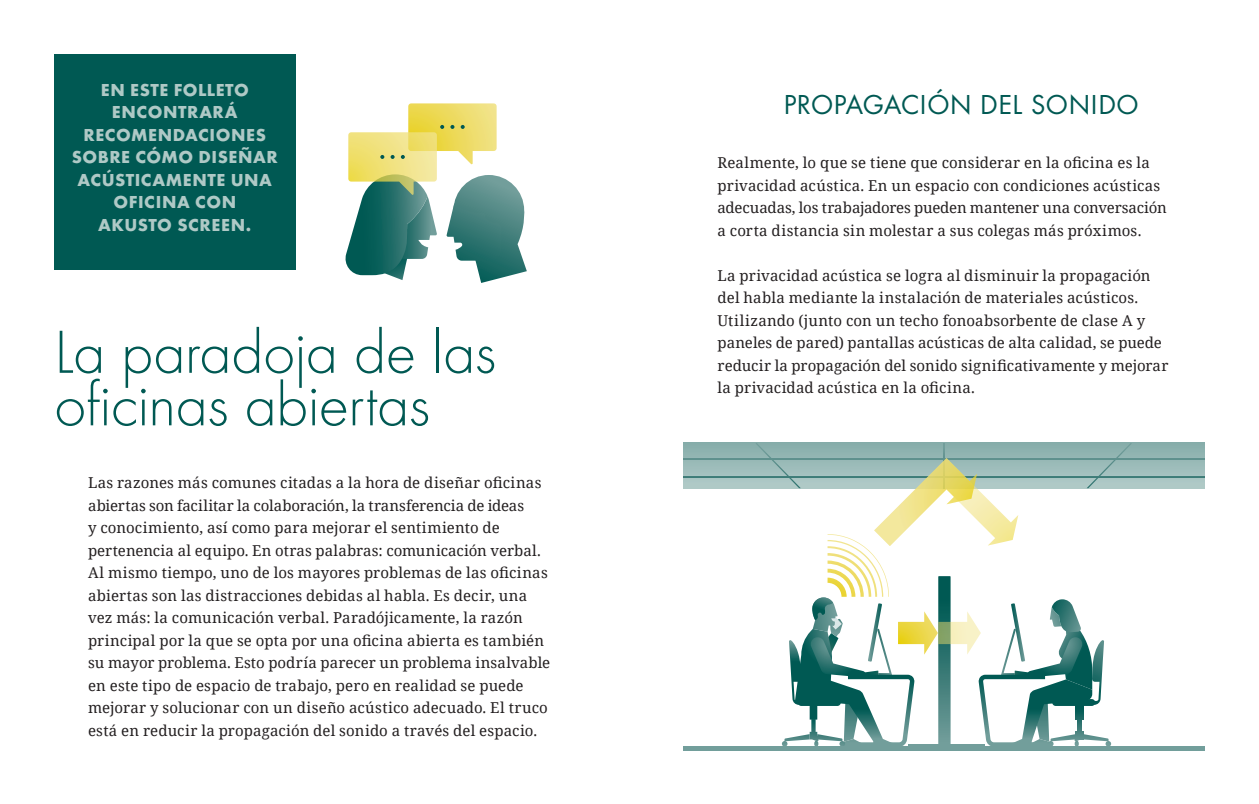
<style>
.page{position:relative;width:1259px;height:804px;background:#fff}
.page>*{position:absolute;margin:0;border:0;box-sizing:border-box;transform-origin:0 0}
.Sub_headline_12pt{font:300 63px/52.5px "Futura";letter-spacing:-.01em;color:#005953}
.Sub_headline_12pt-2{font:28.5px "Futura Boo";letter-spacing:.02em;color:#005953}
.Sub_headline_12pt-3{font:700 18px/22.5px "Futura";letter-spacing:.03em;color:#afc9c6;text-align:center}
.Sub_headline_12pt-4{font:15px/22.5px "Noto Serif";letter-spacing:.01em;color:#231f20}
</style>
<div class="page">
<div style="left:54px;top:54px;width:242px;height:215px;background:#005953"></div>
<svg style="left:345px;top:103px;width:181px;height:177px"></svg>
<svg style="left:683px;top:442px;width:522px;height:46px;background:#96b8b5"></svg>
<hr style="left:683px;top:477px;width:522px;height:1px;background:#3e7c78">
<hr style="left:683px;top:458px;width:522px;height:1px;background:#5f918e">
<hr style="left:683px;top:746px;width:522px;height:4px;background:#729e9b">
<svg style="left:755px;top:443px;width:377px;height:303px"></svg>
<p class="Sub_headline_12pt-3" style="left:72px;top:78px;width:207px">EN ESTE FOLLETO<br>ENCONTRARÁ<br>RECOMENDACIONES<br>SOBRE CÓMO DISEÑAR<br>ACÚSTICAMENTE UNA<br>OFICINA CON<br>AKUSTO SCREEN.</p>
<p class="Sub_headline_12pt" style="left:54px;top:328px;width:443px">La paradoja de las oficinas abiertas</p>
<p class="Sub_headline_12pt-4" style="left:88px;top:471px;width:464px">Las razones más comunes citadas a la hora de diseñar oficinas abiertas son facilitar la colaboración, la transferencia de ideas<br>y conocimiento, así como para mejorar el sentimiento de pertenencia al equipo. En otras palabras: comunicación verbal.<br>Al mismo tiempo, uno de los mayores problemas de las oficinas abiertas son las distracciones debidas al habla. Es decir, una vez más: la comunicación verbal. Paradójicamente, la razón principal por la que se opta por una oficina abierta es también su mayor problema. Esto podría parecer un problema insalvable en este tipo de espacio de trabajo, pero en realidad se puede mejorar y solucionar con un diseño acústico adecuado. El truco está en reducir la propagación del sonido a través del espacio.</p>
<p class="Sub_headline_12pt-2" style="left:783px;top:87px;width:356px">PROPAGACIÓN DEL SONIDO</p>
<p class="Sub_headline_12pt-4" style="left:717px;top:151px;width:450px">Realmente, lo que se tiene que considerar en la oficina es la privacidad acústica. En un espacio con condiciones acústicas adecuadas, los trabajadores pueden mantener una conversación a corta distancia sin molestar a sus colegas más próximos.</p>
<p class="Sub_headline_12pt-4" style="left:717px;top:263px;width:452px">La privacidad acústica se logra al disminuir la propagación del habla mediante la instalación de materiales acústicos.<br>Utilizando (junto con un techo fonoabsorbente de clase A y paneles de pared) pantallas acústicas de alta calidad, se puede reducir la propagación del sonido significativamente y mejorar la privacidad acústica en la oficina.</p>
</div>
